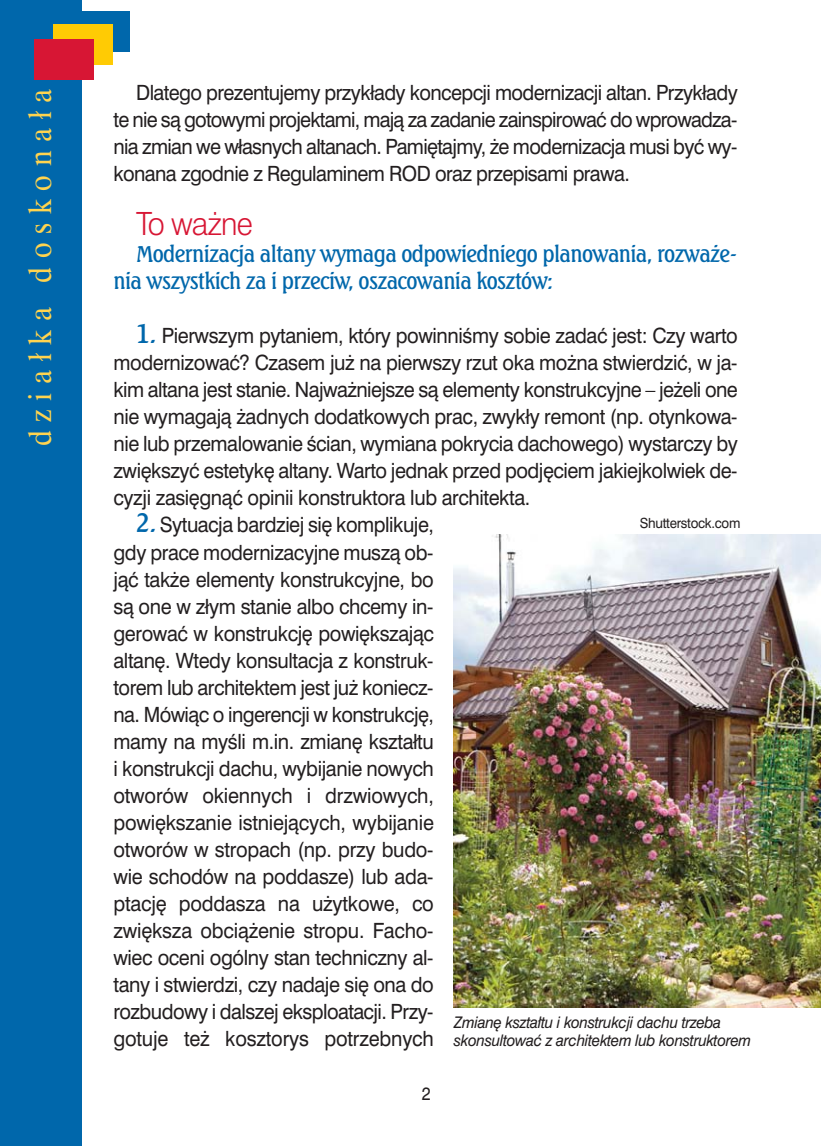
<style>
.page{position:relative;width:823px;height:1146px;background:#fff}
.page>*{position:absolute;margin:0;border:0;box-sizing:border-box;transform-origin:0 0}
.t1{font:32px "Dutch 801 PL";letter-spacing:.3em;color:#ffd44f;scale:.9 1}
.t2{font:300 32px "Swiss 721 PL";color:#d71634;scale:.95 1}
.t3{font:500 22px/27px "Seagull PL";letter-spacing:-.03em;color:#0067ab;scale:.95 1}
.t4{font:21px/27px "Swiss 721 PL";letter-spacing:-.03em;color:#231f20;text-align:justify;scale:.95 1}
.t5{font:18px "Swiss 721 PL";color:#231f20;scale:.9 1}
.t6{font:italic 16px/18px "Swiss 721 PL";letter-spacing:-.02em;color:#231f20;scale:.95 1}
.t7{font:14px "Swiss 721 PL";letter-spacing:-.02em;color:#231f20;scale:.95 1}
.s1{font-family:"Seagull PL";font-weight:500;font-size:26px;color:#0067ab}
</style>
<div class="page">
<div style="left:0;top:0;width:81px;height:1145px;background:#0067ab"></div>
<div style="left:70px;top:11px;width:60px;height:41px;background:#0067ab"></div>
<div style="left:53px;top:24px;width:60px;height:41px;background:#ffcb04"></div>
<div style="left:34px;top:39px;width:59px;height:41px;background:#d71634"></div>
<img style="left:453px;top:535px;width:367px;height:471px">
<h1 class="t1" style="left:28px;top:446px;width:399px;rotate:-90deg">działka doskonała</h1>
<p class="t4" style="left:113px;top:81px;width:658px;text-indent:23px">Dla te go pre zen tu je my przy kła dy kon cep cji mo der ni za cji al tan. Przy kła dy te nie sà go to wy mi pro jek ta mi, majà za za da nie za in spi ro waç do wpro wa dza - nia zmian we wła snych al ta nach. Pa mi´taj my, ˝e mo der ni za cja mu si byç wy - ko na na zgod nie z Re gu la mi nem ROD oraz prze pi sa mi pra wa.</p>
<h1 class="t2" style="left:136px;top:208px;width:124px">To wa˝ne</h1>
<p class="t3" style="left:113px;top:242px;width:657px;text-indent:23px">Mo der ni za cja al ta ny wy ma ga od po wied nie go pla no wa nia, roz wa˝e - nia wszyst kich za i prze ciw, osza co wa nia kosz tów:</p>
<p class="t4" style="left:113px;top:324px;width:658px;text-indent:23px"><span class="s1">1.</span> Pierw szym py ta niem, któ ry po win niÊmy so bie za daç jest: Czy war to mo der ni zo waç? Cza sem ju˝ na pierw szy rzut oka mo˝ na stwier dziç, w ja - kim al ta na jest sta nie. Naj wa˝ niej sze sà ele men ty kon struk cyj ne – je˝e li one nie wy ma gajà ˝ad nych do dat ko wych prac, zwy kły re mont (np. otyn ko wa - nie lub prze ma lo wa nie Êcian, wy mia na po kry cia da cho we go) wy star czy by zwi´k szyç es te ty k´ al ta ny. War to jed nak przed pod j´ciem ja kiej kol wiek de - cy zji za si´gnàç opi nii kon struk to ra lub ar chi tek ta.</p>
<p class="t4" style="left:113px;top:513px;width:338px;text-indent:23px"><span class="s1">2.</span> Sy tu acja bar dziej si´ kom pli ku je, gdy pra ce mo der ni za cyj ne mu szà ob - jàç tak ˝e ele men ty kon struk cyj ne, bo sà one w złym sta nie al bo chce my in - ge ro waç w kon struk cj´ po wi´k sza jàc al ta n´. Wte dy kon sul ta cja z kon struk - to rem lub ar chi tek tem jest ju˝ ko niecz - na. Mó wiàc o in ge ren cji w kon struk cj´, ma my na my Êli m.in. zmia n´ kształ tu i kon struk cji da chu, wy bi ja nie no wych otwo rów okien nych i drzwio wych, po wi´k sza nie ist nie jàcych, wy bi ja nie otwo rów w stro pach (np. przy bu do - wie scho dów na pod da sze) lub ada - pta cj´ pod da sza na u˝yt ko we, co zwi´k sza ob cià˝e nie stro pu. Fa cho - wiec oce ni ogól ny stan tech nicz ny al - ta ny i stwier dzi, czy na da je si´ ona do roz bu do wy i dal szej eks plo ata cji. Przy - go tu je te˝ kosz to rys po trzeb nych</p>
<p class="t7" style="left:639px;top:518px;width:107px">Shutterstock.com</p>
<p class="t6" style="left:453px;top:1014px;width:314px">Zmian´ kszta∏tu i konstrukcji dachu trzeba skonsultowaç z architektem lub konstruktorem</p>
<p class="t5" style="left:421px;top:1087px;width:11px">2</p>
</div>
